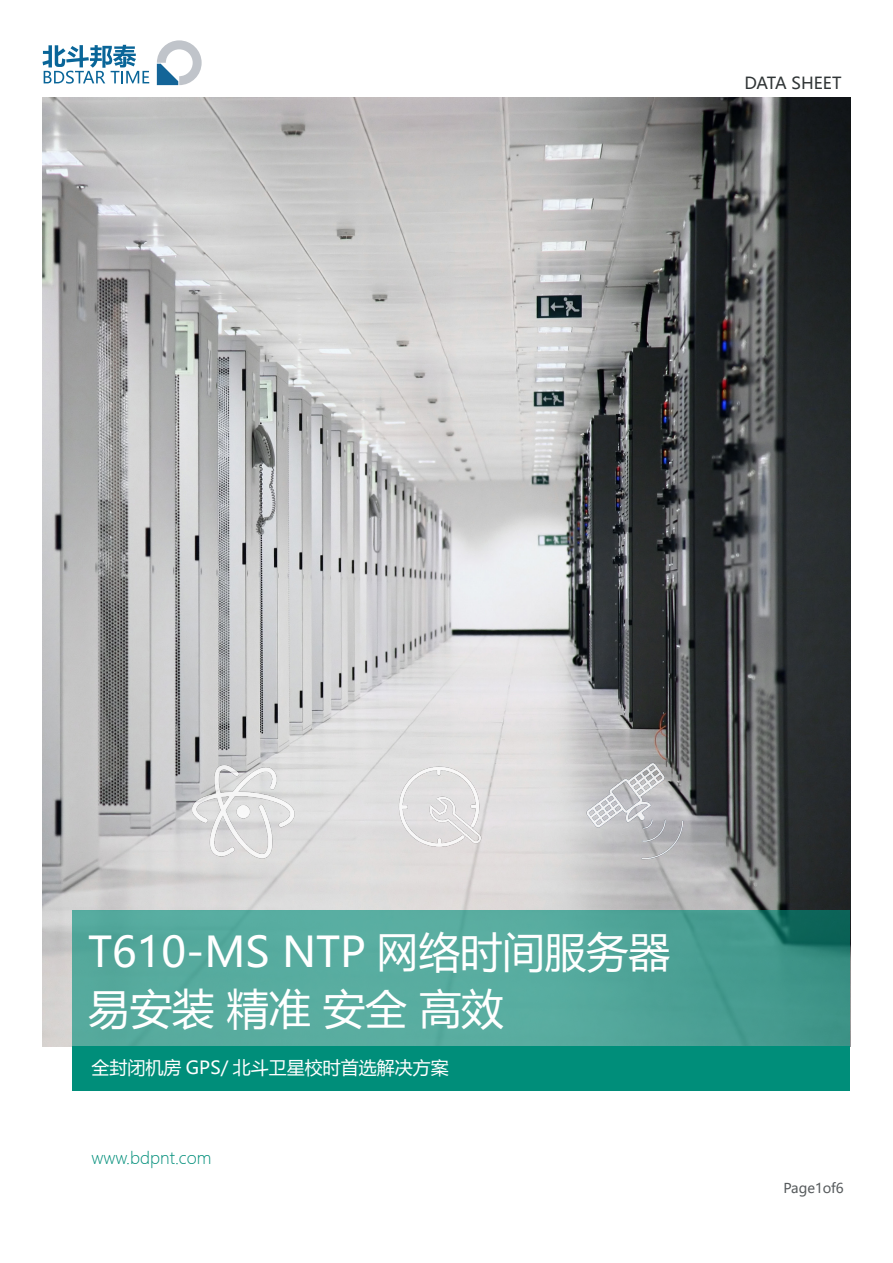
<style>
.page{position:relative;width:893px;height:1263px;background:#fff}
.page>*{position:absolute;margin:0;border:0;box-sizing:border-box;transform-origin:0 0}
.t1{font:42px "Microsoft Ya Hei";color:#fff}
.t2{font:18px "Microsoft Ya Hei";color:#fff}
.t3{font:300 16.5px "Microsoft Ya Hei";color:#008e7a}
.t4{font:16.5px "Microsoft Ya Hei";color:#303536}
.t5{font:13.5px "Microsoft Ya Hei";color:#585c5e}
</style>
<div class="page">
<svg style="left:43px;top:45px;width:106px;height:39px"></svg>
<svg style="left:157px;top:40px;width:45px;height:45px"></svg>
<img style="left:43px;top:98px;width:807px;height:948px">
<svg style="left:72px;top:910px;width:778px;height:136px;background:#50a598"></svg>
<div style="left:72px;top:1046px;width:778px;height:44px;background:#008e7a"></div>
<img style="left:185px;top:752px;width:117px;height:117px">
<img style="left:381px;top:752px;width:117px;height:117px">
<img style="left:577px;top:752px;width:117px;height:117px">
<p class="t4" style="left:744px;top:71px;width:99px">DATA SHEET</p>
<p class="t1" style="left:88px;top:924px;width:584px">T610-MS NTP 网络时间服务器</p>
<p class="t1" style="left:88px;top:980px;width:417px">易安装 精准 安全 高效</p>
<p class="t2" style="left:91px;top:1055px;width:359px">全封闭机房 GPS/ 北斗卫星校时首选解决方案</p>
<p class="t3" style="left:91px;top:1147px;width:122px">www.bdpnt.com</p>
<p class="t5" style="left:783px;top:1179px;width:62px">Page1of6</p>
</div>
